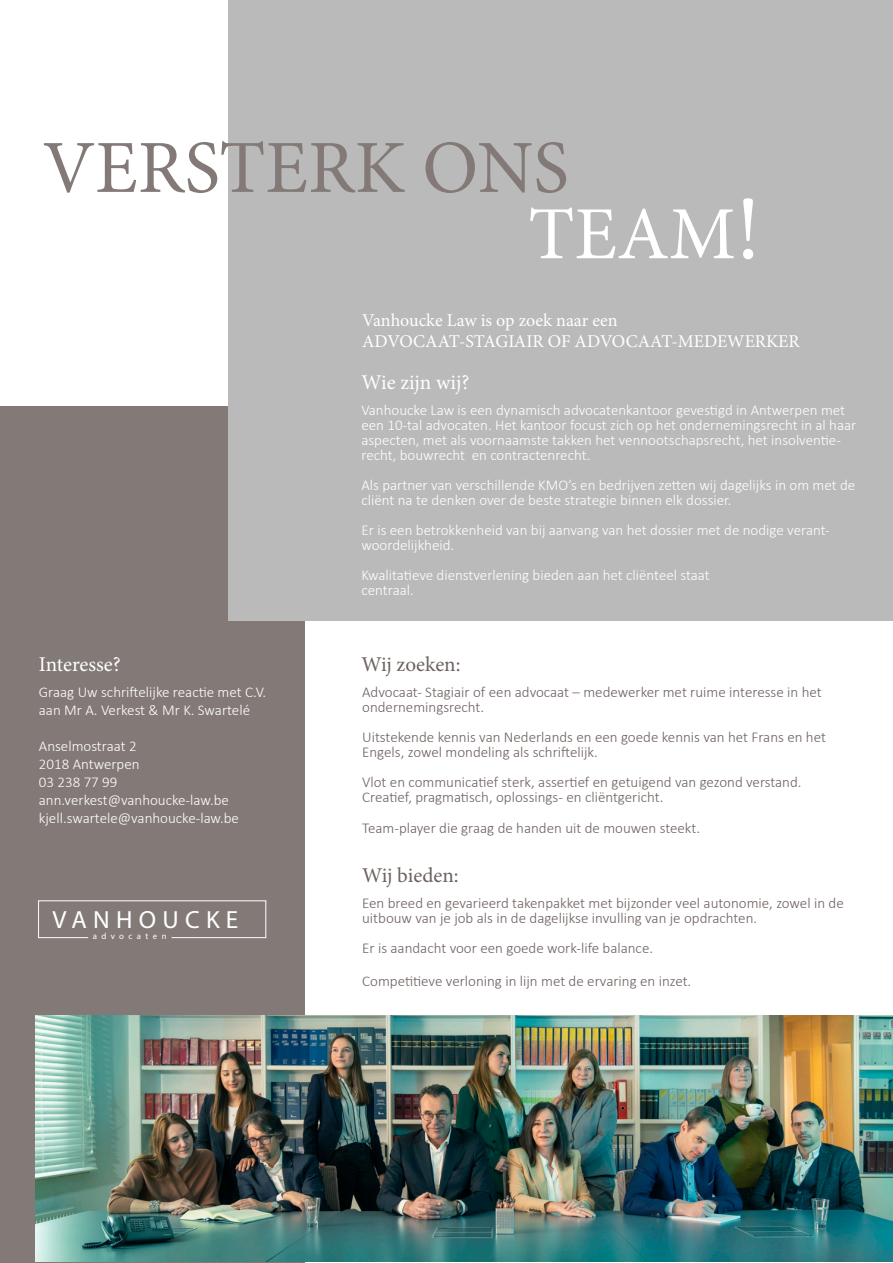
<style>
.page{position:relative;width:893px;height:1263px;background:#fff}
.page>*{position:absolute;margin:0;border:0;box-sizing:border-box;transform-origin:0 0}
.t1{font:75px "Minion Pro";color:#837a77}
.t2{font:75px "Minion Pro";color:#fff}
.t3{font:100 24.9px "Roboto";letter-spacing:.25em;color:#fff}
.t4{font:21px "Minion Pro";letter-spacing:-.005em;color:#fff}
.t5{font:21px "Minion Pro";color:#6d615e}
.t6{font:18px "Minion Pro";color:#fff}
.t7{font:300 15px/15px "Calibri";color:#fff}
.t8{font:300 15px/15px "Calibri";color:#6d615e}
.t9{font:100 8.7px "Roboto";letter-spacing:.5em;color:#fff}
.s1{font-size:90px}
</style>
<div class="page">
<div style="left:0;top:407px;width:305px;height:856px;background:#837a77"></div>
<div style="left:229px;top:0;width:664px;height:621px;background:#bababa"></div>
<svg style="left:38px;top:900px;width:228px;height:38px"></svg>
<img style="left:35px;top:1015px;width:858px;height:246px">
<p class="t1" style="left:43px;top:118px;width:528px">VERSTERK ONS</p>
<p class="t2" style="left:528px;top:184px;width:234px">TEAM<span class="s1">!</span></p>
<p class="t6" style="left:362px;top:308px;width:257px">Vanhoucke Law is op zoek naar een</p>
<p class="t6" style="left:362px;top:330px;width:439px">ADVOCAAT-STAGIAIR OF ADVOCAAT-MEDEWERKER</p>
<p class="t4" style="left:361px;top:368px;width:109px">Wie zijn wij?</p>
<p class="t7" style="left:361px;top:403px;width:496px">Vanhoucke Law is een dynamisch advocatenkantoor gevestigd in Antwerpen met een 10-tal advocaten. Het kantoor focust zich op het ondernemingsrecht in al haar aspecten, met als voornaamste takken het vennootschapsrecht, het insolventie&shy;recht, bouwrecht en contractenrecht.</p>
<p class="t7" style="left:361px;top:478px;width:495px">Als partner van verschillende KMO’s en bedrijven zetten wij dagelijks in om met de cliënt na te denken over de beste strategie binnen elk dossier.</p>
<p class="t7" style="left:361px;top:523px;width:470px">Er is een betrokkenheid van bij aanvang van het dossier met de nodige verant&shy;woordelijkheid.</p>
<p class="t7" style="left:361px;top:568px;width:350px">Kwalitatieve dienstverlening bieden aan het cliënteel staat</p>
<p class="t7" style="left:361px;top:583px;width:54px">centraal.</p>
<p class="t4" style="left:39px;top:651px;width:83px">Interesse?</p>
<p class="t5" style="left:361px;top:651px;width:101px">Wij zoeken:</p>
<p class="t7" style="left:39px;top:683px;width:229px;line-height:18px">Graag Uw schriftelijke reactie met C.V. aan Mr A. Verkest &amp; Mr K. Swartelé</p>
<p class="t7" style="left:39px;top:739px;width:99px">Anselmostraat 2</p>
<p class="t7" style="left:39px;top:757px;width:102px">2018 Antwerpen</p>
<p class="t7" style="left:39px;top:775px;width:80px">03 238 77 99</p>
<p class="t7" style="left:39px;top:793px;width:192px">ann.verkest@vanhoucke-law.be</p>
<p class="t7" style="left:39px;top:811px;width:202px">kjell.swartele@vanhoucke-law.be</p>
<p class="t3" style="left:52px;top:905px;width:187px">VANHOUCKE</p>
<p class="t9" style="left:93px;top:931px;width:75px">advocaten</p>
<p class="t8" style="left:362px;top:685px;width:461px">Advocaat- Stagiair of een advocaat – medewerker met ruime interesse in het ondernemingsrecht.</p>
<p class="t8" style="left:362px;top:730px;width:465px">Uitstekende kennis van Nederlands en een goede kennis van het Frans en het<br>Engels, zowel mondeling als schriftelijk.</p>
<p class="t8" style="left:362px;top:775px;width:441px">Vlot en communicatief sterk, assertief en getuigend van gezond verstand.</p>
<p class="t8" style="left:362px;top:790px;width:303px">Creatief, pragmatisch, oplossings- en cliëntgericht.</p>
<p class="t8" style="left:362px;top:820px;width:339px">Team-player die graag de handen uit de mouwen steekt.</p>
<p class="t5" style="left:362px;top:861px;width:98px">Wij bieden:</p>
<p class="t8" style="left:362px;top:896px;width:483px">Een breed en gevarieerd takenpakket met bijzonder veel autonomie, zowel in de uitbouw van je job als in de dagelijkse invulling van je opdrachten.</p>
<p class="t8" style="left:362px;top:941px;width:292px">Er is aandacht voor een goede work-life balance.</p>
<p class="t8" style="left:362px;top:974px;width:331px">Competitieve verloning in lijn met de ervaring en inzet.</p>
</div>
